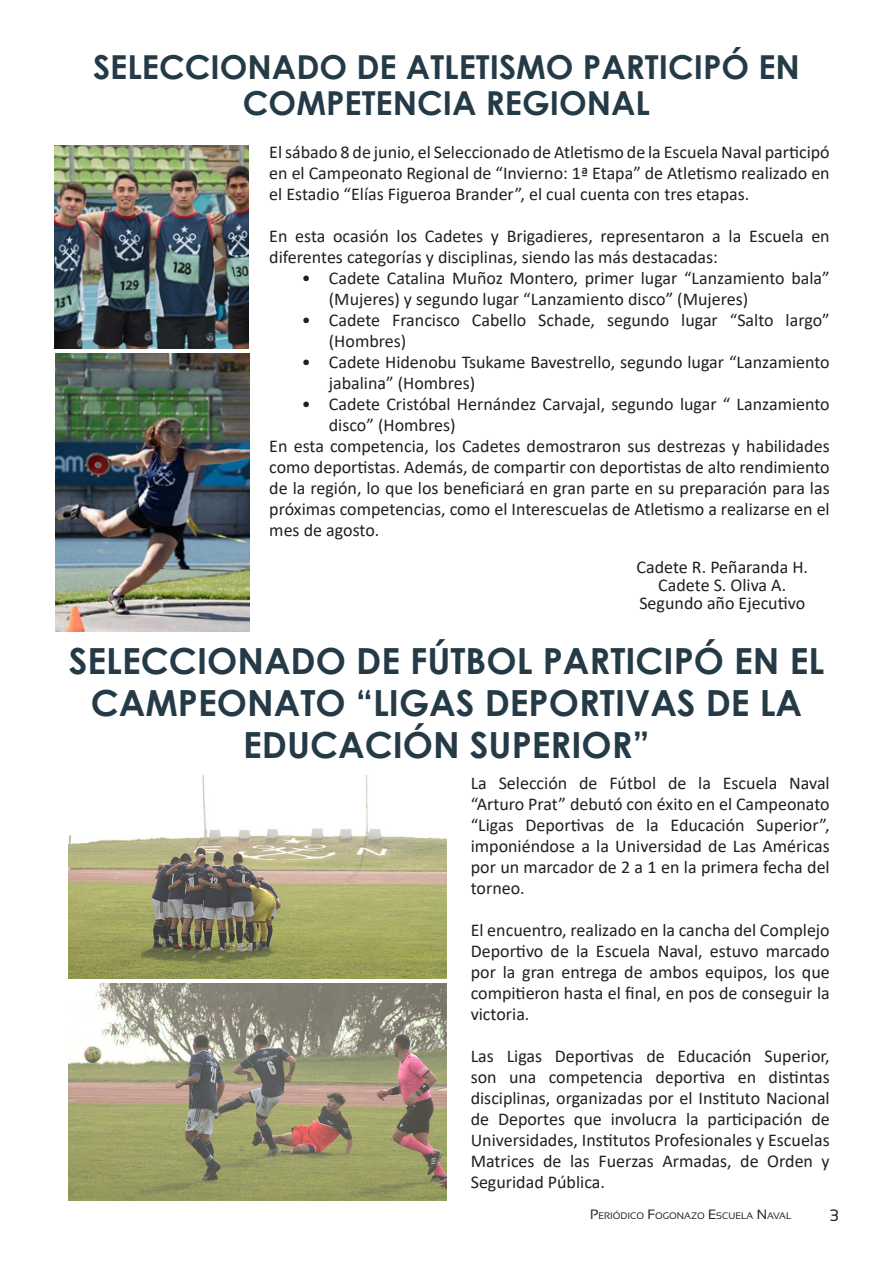
<style>
.page{position:relative;width:893px;height:1263px;background:#fff}
.page>*{position:absolute;margin:0;border:0;box-sizing:border-box;transform-origin:0 0}
.t1{font:700 36px/42px "Century Gothic";color:#243b47;text-align:center}
.t2{font:700 33px/36px "Century Gothic";color:#243b47;text-align:center}
.t3{font:18px/21px "Calibri";color:#231f20;text-align:justify}
.t4{font:16.5px "Sansation";color:#231f20}
.t5{font:9.45px "Sansation";color:#231f20}
.s1{font-size:13.5px}
</style>
<div class="page">
<img style="left:54px;top:146px;width:194px;height:203px">
<img style="left:55px;top:353px;width:195px;height:278px">
<img style="left:68px;top:776px;width:378px;height:202px">
<img style="left:68px;top:983px;width:378px;height:217px">
<p class="t2" style="left:93px;top:47px;width:708px">SELECCIONADO DE ATLETISMO PARTICIPÓ EN<br>COMPETENCIA REGIONAL</p>
<p class="t3" style="left:269px;top:141px;width:562px">El sábado 8 de junio, el Seleccionado de Atletismo de la Escuela Naval participó en el Campeonato Regional de “Invierno: 1ª Etapa” de Atletismo realizado en el Estadio “Elías Figueroa Brander”, el cual cuenta con tres etapas.</p>
<p class="t3" style="left:269px;top:225px;width:562px">En esta ocasión los Cadetes y Brigadieres, representaron a la Escuela en diferentes categorías y disciplinas, siendo las más destacadas:</p>
<p class="t3" style="left:329px;top:267px;width:502px;text-indent:-27px">• Cadete Catalina Muñoz Montero, primer lugar “Lanzamiento bala” (Mujeres) y segundo lugar “Lanzamiento disco” (Mujeres)</p>
<p class="t3" style="left:329px;top:309px;width:502px;text-indent:-27px">• Cadete Francisco Cabello Schade, segundo lugar “Salto largo” (Hombres)</p>
<p class="t3" style="left:329px;top:351px;width:502px;text-indent:-27px">• Cadete Hidenobu Tsukame Bavestrello, segundo lugar “Lanzamiento jabalina” (Hombres)</p>
<p class="t3" style="left:329px;top:393px;width:502px;text-indent:-27px">• Cadete Cristóbal Hernández Carvajal, segundo lugar “ Lanzamiento disco” (Hombres)</p>
<p class="t3" style="left:269px;top:435px;width:562px">En esta competencia, los Cadetes demostraron sus destrezas y habilidades como deportistas. Además, de compartir con deportistas de alto rendimiento de la región, lo que los beneficiará en gran parte en su preparación para las próximas competencias, como el Interescuelas de Atletismo a realizarse en el mes de agosto.</p>
<p class="t3" style="left:636px;top:556px;width:173px">Cadete R. Peñaranda H.</p>
<p class="t3" style="left:658px;top:574px;width:130px">Cadete S. Oliva A.</p>
<p class="t3" style="left:639px;top:592px;width:167px">Segundo año Ejecutivo</p>
<p class="t1" style="left:69px;top:638px;width:757px">SELECCIONADO DE FÚTBOL PARTICIPÓ EN EL<br>CAMPEONATO “LIGAS DEPORTIVAS DE LA<br>EDUCACIÓN SUPERIOR”</p>
<p class="t3" style="left:471px;top:772px;width:361px">La Selección de Fútbol de la Escuela Naval “Arturo Prat” debutó con éxito en el Campeonato “Ligas Deportivas de la Educación Superior”, imponiéndose a la Universidad de Las Américas por un marcador de 2 a 1 en la primera fecha del torneo.</p>
<p class="t3" style="left:471px;top:919px;width:361px">El encuentro, realizado en la cancha del Complejo Deportivo de la Escuela Naval, estuvo marcado por la gran entrega de ambos equipos, los que compitieron hasta el final, en pos de conseguir la victoria.</p>
<p class="t3" style="left:471px;top:1045px;width:361px">Las Ligas Deportivas de Educación Superior, son una competencia deportiva en distintas disciplinas, organizadas por el Instituto Nacional de Deportes que involucra la participación de Universidades, Institutos Profesionales y Escuelas Matrices de las Fuerzas Armadas, de Orden y Seguridad Pública.</p>
<p class="t5" style="left:590px;top:1210px;width:203px"><span class="s1">P</span>ERIÓDICO <span class="s1">F</span>OGONAZO <span class="s1">E</span>SCUELA <span class="s1">N</span>AVAL</p>
<p class="t4" style="left:830px;top:1206px;width:11px">3</p>
</div>
